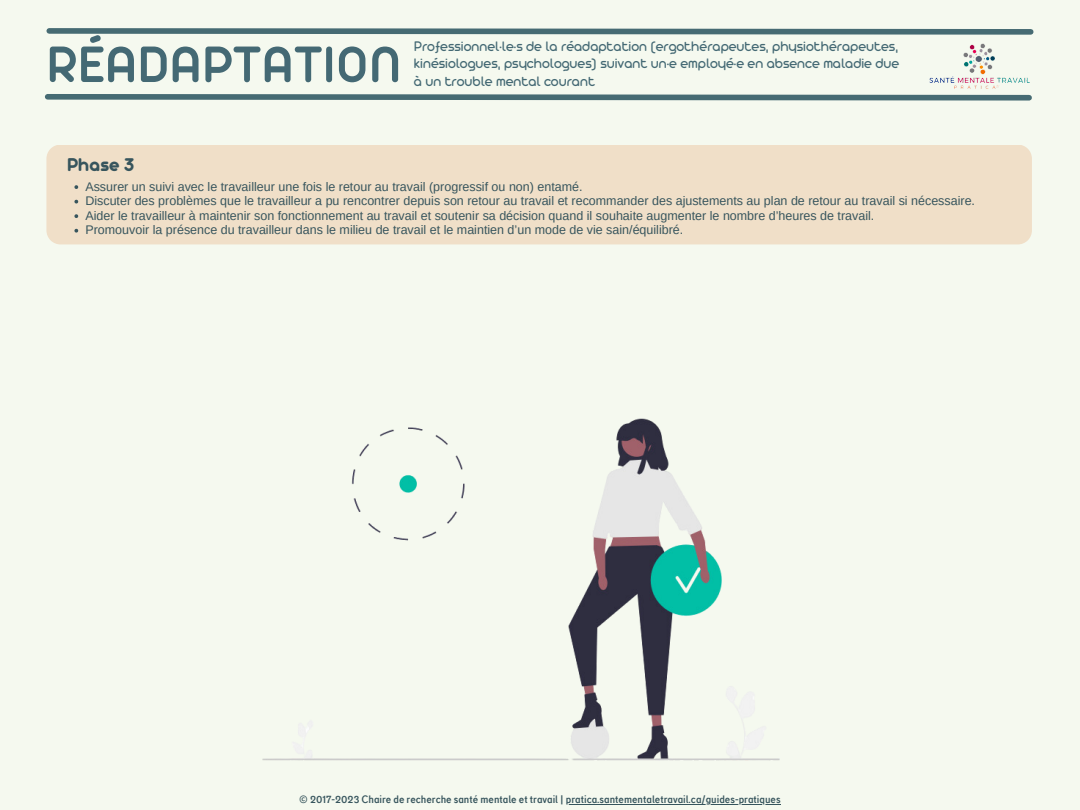
<style>
.page{position:relative;width:1080px;height:810px;background:#f5f9ef}
.page>*{position:absolute;margin:0;border:0;box-sizing:border-box;transform-origin:0 0}
.t1{font:600 55px "Arista Pro";color:#446974}
.t2{font:700 20px "Arista Pro";color:#37555d}
.t3{font:15px/17.8px "Arista Pro";color:#446974;text-align:justify}
.t4{font:12.5px "Arimo";color:#37555d}
.t5{font:700 11px "TT Corals";color:#37555d}
</style>
<div class="page">
<svg style="left:46px;top:28px;width:988px;height:7px;background:#68868b"></svg>
<svg style="left:44px;top:94px;width:988px;height:7px;background:#68868b"></svg>
<img style="left:929px;top:43px;width:101px;height:46px">
<div style="left:46px;top:145px;width:986px;height:99px;background:#f0dfc8"></div>
<svg style="left:74px;top:185px;width:4px;height:4px"></svg>
<svg style="left:74px;top:200px;width:4px;height:4px"></svg>
<svg style="left:74px;top:214px;width:4px;height:4px"></svg>
<svg style="left:74px;top:229px;width:4px;height:4px"></svg>
<img style="left:262px;top:418px;width:518px;height:343px">
<hr style="left:566px;top:804px;width:215px;height:1px;background:#37555d">
<p class="t1" style="left:46px;top:47px;width:357px">RÉADAPTATION</p>
<p class="t3" style="left:414px;top:38px;width:487px">Professionnel·le·s de la réadaptation (ergothérapeutes, physiothérapeutes, kinésiologues, psychologues) suivant un·e employé·e en absence maladie due à un trouble mental courant</p>
<p class="t2" style="left:67px;top:158px;width:69px">Phase 3</p>
<h3 class="t4" style="left:85px;top:180px;width:499px">Assurer un suivi avec le travailleur une fois le retour au travail (progressif ou non) entamé.</h3>
<h2 class="t4" style="left:85px;top:194px;width:891px">Discuter des problèmes que le travailleur a pu rencontrer depuis son retour au travail et recommander des ajustements au plan de retour au travail si nécessaire.</h2>
<p class="t4" style="left:85px;top:209px;width:791px">Aider le travailleur à maintenir son fonctionnement au travail et soutenir sa décision quand il souhaite augmenter le nombre d’heures de travail.</p>
<p class="t4" style="left:85px;top:223px;width:599px">Promouvoir la présence du travailleur dans le milieu de travail et le maintien d’un mode de vie sain/équilibré.</p>
<p class="t5" style="left:299px;top:793px;width:483px">© 2017-2023 Chaire de recherche santé mentale et travail | pratica.santementaletravail.ca/guides-pratiques</p>
</div>
